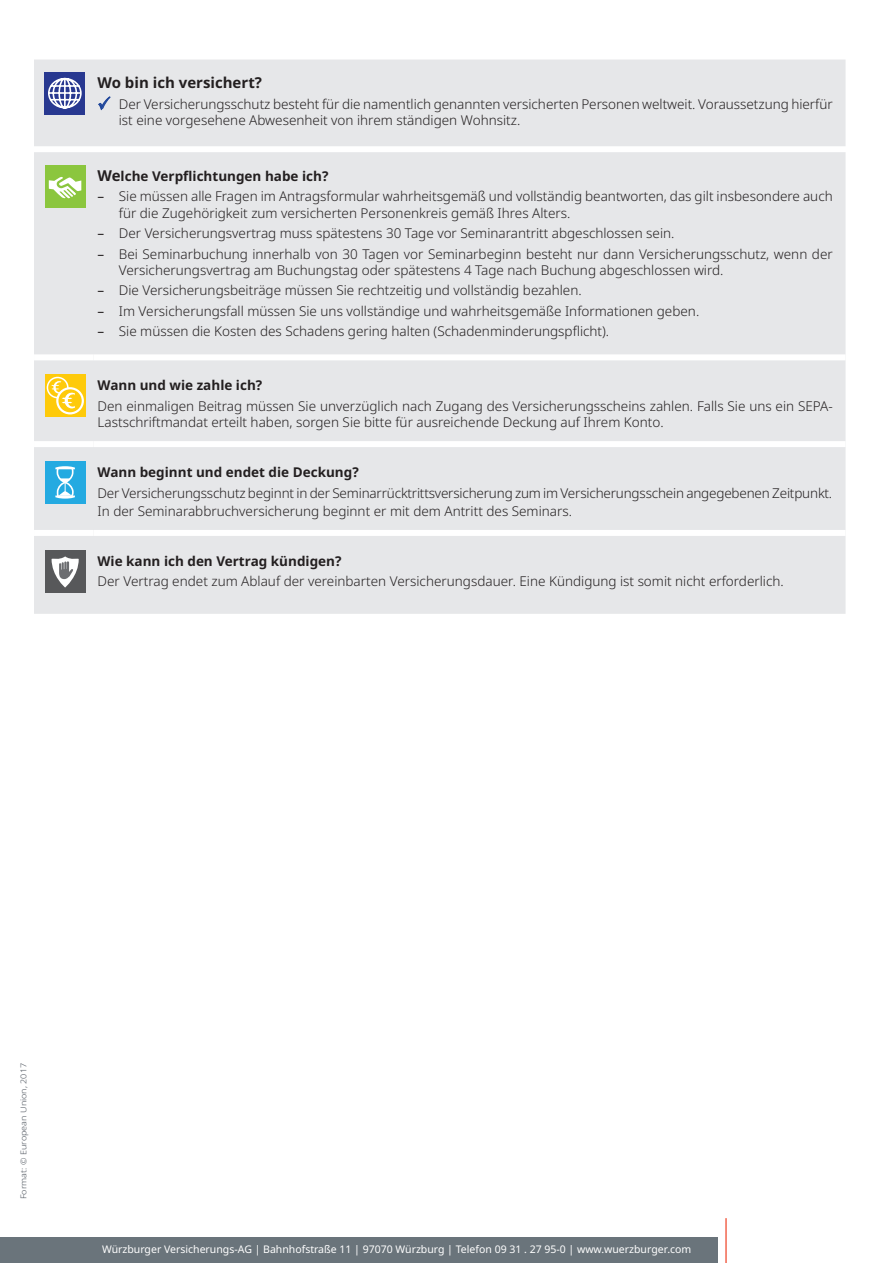
<style>
.page{position:relative;width:893px;height:1263px;background:#fff}
.page>*{position:absolute;margin:0;border:0;box-sizing:border-box;transform-origin:0 0}
.t1{font:700 15px "Noto Sans";color:#231f20}
.t2{font:300 13.5px/16.2px "Noto Sans";color:#231f20}
.t3{font:700 13.5px "Noto Sans";color:#231f20}
.t4{font:10.5px "Noto Sans";color:#fff}
.t5{font:300 8.1px "Noto Sans";color:#4b525b;scale:1.11 1}
.s1{font-size:15px}
.s2{font-weight:400}
</style>
<div class="page">
<div style="left:0;top:1238px;width:717px;height:25px;background:#6a747b"></div>
<div style="left:34px;top:60px;width:811px;height:554px;background:#e6e7e9"></div>
<div style="left:93px;top:354px;width:752px;height:6px;background:#fff"></div>
<div style="left:93px;top:441px;width:752px;height:6px;background:#fff"></div>
<div style="left:93px;top:530px;width:752px;height:6px;background:#fff"></div>
<div style="left:34px;top:354px;width:59px;height:6px;background:#fff"></div>
<div style="left:34px;top:441px;width:59px;height:6px;background:#fff"></div>
<div style="left:34px;top:530px;width:59px;height:6px;background:#fff"></div>
<div style="left:45px;top:72px;width:40px;height:43px;background:#283890"></div>
<svg style="left:48px;top:77px;width:34px;height:32px"></svg>
<div style="left:45px;top:165px;width:41px;height:43px;background:#8bc63e"></div>
<svg style="left:49px;top:177px;width:33px;height:22px"></svg>
<div style="left:45px;top:374px;width:41px;height:43px;background:#feca0a"></div>
<div style="left:47px;top:377px;width:22px;height:21px;border:2px solid #fff;border-radius:50%"></div>
<svg style="left:57px;top:388px;width:26px;height:25px"></svg>
<div style="left:56px;top:387px;width:28px;height:27px;border:2px solid #fff;border-radius:50%"></div>
<svg style="left:51px;top:380px;width:25px;height:30px"></svg>
<div style="left:45px;top:461px;width:41px;height:43px;background:#24aae1"></div>
<svg style="left:55px;top:466px;width:20px;height:33px"></svg>
<div style="left:45px;top:550px;width:41px;height:42px;background:#57585a"></div>
<svg style="left:52px;top:556px;width:27px;height:31px"></svg>
<hr style="left:725px;top:1218px;width:2px;height:45px;background:#f2664f">
<svg style="left:99px;top:97px;width:28px;height:16px"></svg>
<p class="t1" style="left:98px;top:72px;width:166px">Wo bin ich versichert?</p>
<p class="t2" style="left:119px;top:96px;width:715px">Der Versicherungsschutz besteht für die namentlich genannten versicherten Personen weltweit. Voraussetzung hierfür ist eine vorgesehene Abwesenheit von ihrem ständigen Wohnsitz.</p>
<p class="t3" style="left:98px;top:167px;width:232px"><span class="s1">We</span>lche Verpflichtungen habe ich?</p>
<p class="t2" style="left:119px;top:189px;width:715px;text-indent:-21px"><span class="s2">–</span> Sie müssen alle Fragen im Antragsformular wahrheitsgemäß und vollständig beantworten, das gilt insbesondere auch für die Zugehörigkeit zum versicherten Personenkreis gemäß Ihres Alters.</p>
<p class="t2" style="left:98px;top:225px;width:578px"><span class="s2">–</span> Der Versicherungsvertrag muss spätestens 30 Tage vor Seminarantritt abgeschlossen sein.</p>
<p class="t2" style="left:119px;top:246px;width:715px;text-indent:-21px"><span class="s2">–</span> Bei Seminarbuchung innerhalb von 30 Tagen vor Seminarbeginn besteht nur dann Versicherungsschutz, wenn der<br>Versicherungsvertrag am Buchungstag oder spätestens 4 Tage nach Buchung abgeschlossen wird.</p>
<p class="t2" style="left:98px;top:283px;width:486px"><span class="s2">–</span> Die Versicherungsbeiträge müssen Sie rechtzeitig und vollständig bezahlen.</p>
<p class="t2" style="left:98px;top:303px;width:603px"><span class="s2">–</span> Im Versicherungsfall müssen Sie uns vollständige und wahrheitsgemäße Informationen geben.</p>
<p class="t2" style="left:98px;top:323px;width:513px"><span class="s2">–</span> Sie müssen die Kosten des Schadens gering halten (Schadenminderungspflicht).</p>
<p class="t3" style="left:98px;top:376px;width:166px">Wann und wie zahle ich?</p>
<p class="t2" style="left:98px;top:398px;width:737px">Den einmaligen Beitrag müssen Sie unverzüglich nach Zugang des Versicherungsscheins zahlen. Falls Sie uns ein SEPA-<br>Lastschriftmandat erteilt haben, sorgen Sie bitte für ausreichende Deckung auf Ihrem Konto.</p>
<p class="t3" style="left:98px;top:463px;width:263px">Wann beginnt und endet die Deckung?</p>
<p class="t2" style="left:98px;top:484px;width:736px;line-height:18.3px">Der Versicherungsschutz beginnt in der Seminarrücktrittsversicherung zum im Versicherungsschein angegebenen Zeitpunkt.<br>In der Seminarabbruchversicherung beginnt er mit dem Antritt des Seminars.</p>
<p class="t3" style="left:98px;top:551px;width:245px">Wie kann ich den Vertrag kündigen?</p>
<p class="t2" style="left:98px;top:574px;width:688px">Der Vertrag endet zum Ablauf der vereinbarten Versicherungsdauer. Eine Kündigung ist somit nicht erforderlich.</p>
<p class="t5" style="left:18px;top:1199px;width:124px;rotate:-90deg">Format: © European Union, 2017</p>
<p class="t4" style="left:102px;top:1242px;width:591px">Würzburger Versicherungs-AG | Bahnhofstraße 11 | 97070 Würzburg | Telefon 09 31 . 27 95-0 | www.wuerzburger.com</p>
</div>
